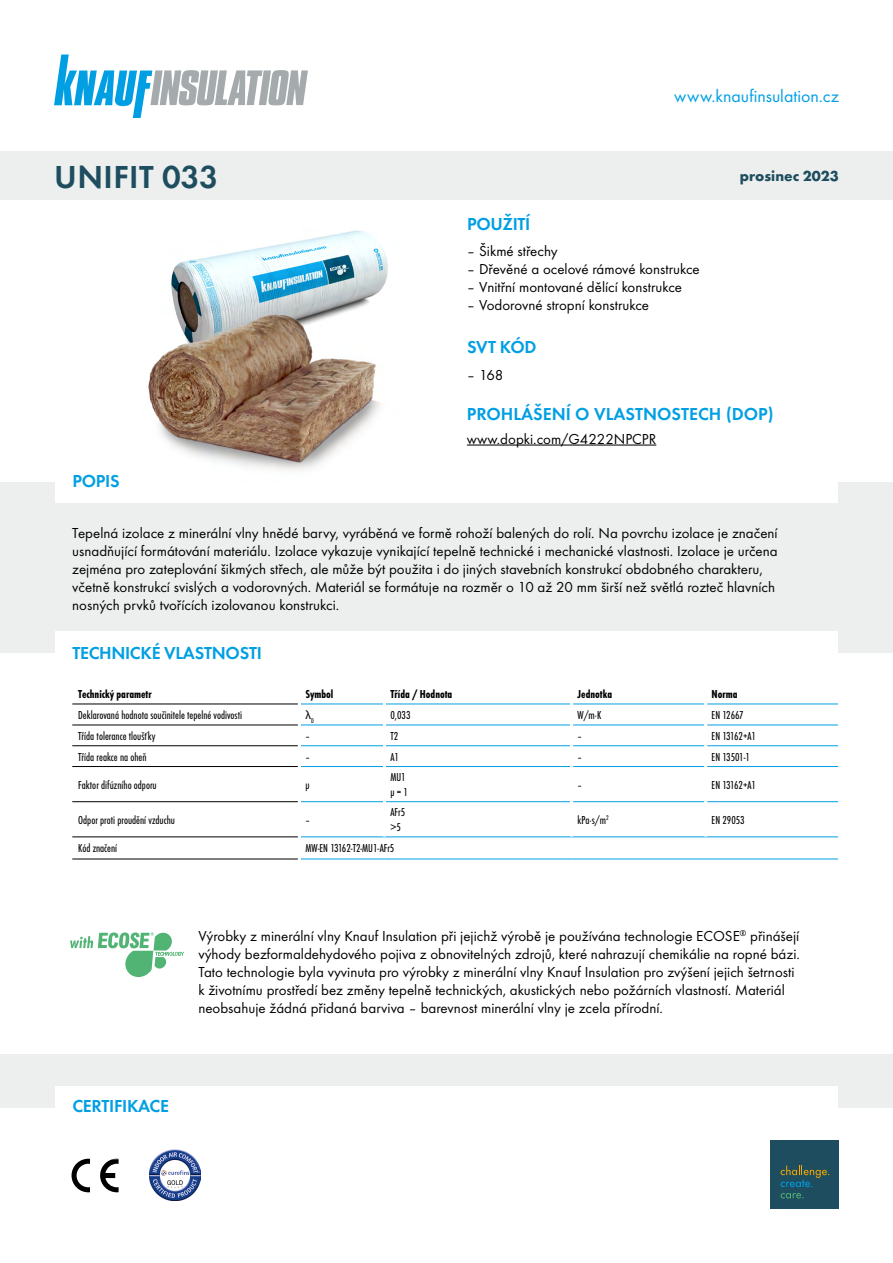
<style>
.page{position:relative;width:893px;height:1263px;background:#fff}
.page>*{position:absolute;margin:0;border:0;box-sizing:border-box;transform-origin:0 0}
.t1{font:600 33px "Futura TOT";letter-spacing:.015em;color:#1d4d5e}
.t2{font:600 18px "Futura TOT";letter-spacing:-.015em;color:#009fe3}
.t3{font:18px "Futura TOT";color:#009fe3}
.t4{font:15px/18px "Futura TOT";color:#000}
.t5{font:700 15px "Futura TOT";color:#1d4d5e}
.t6{font:condensed 12px/14.4px "Futura TOT";color:#000}
.t7{font:700 condensed 12px "Futura TOT";color:#000}
.t8{font:condensed 12px "Futura TOT";letter-spacing:-.02em;color:#000}
.t9{font:12px "Myriad Pro";color:#000}
</style>
<div class="page">
<div style="left:0;top:482px;width:54px;height:170px;background:#edefef"></div>
<div style="left:839px;top:482px;width:54px;height:170px;background:#edefef"></div>
<div style="left:54px;top:503px;width:785px;height:128px;background:#edefef"></div>
<div style="left:0;top:151px;width:893px;height:49px;background:#edefef"></div>
<div style="left:0;top:1054px;width:54px;height:53px;background:#edefef"></div>
<div style="left:839px;top:1054px;width:54px;height:53px;background:#edefef"></div>
<div style="left:54px;top:1054px;width:785px;height:32px;background:#edefef"></div>
<svg style="left:54px;top:55px;width:254px;height:63px"></svg>
<div style="left:771px;top:1140px;width:68px;height:68px;background:#1d4d5e"></div>
<svg style="left:781px;top:1165px;width:48px;height:22px"></svg>
<svg style="left:781px;top:1193px;width:23px;height:5px"></svg>
<svg style="left:72px;top:1159px;width:47px;height:33px"></svg>
<hr style="left:72px;top:704px;width:226px;height:1px;background:#000">
<hr style="left:72px;top:725px;width:226px;height:1px;background:#000">
<hr style="left:72px;top:745px;width:226px;height:1px;background:#000">
<hr style="left:72px;top:766px;width:226px;height:1px;background:#000">
<hr style="left:72px;top:801px;width:226px;height:1px;background:#000">
<hr style="left:72px;top:836px;width:226px;height:1px;background:#000">
<hr style="left:72px;top:859px;width:226px;height:1px;background:#000">
<hr style="left:301px;top:704px;width:82px;height:1px;background:#009fe3">
<hr style="left:386px;top:704px;width:184px;height:1px;background:#009fe3">
<hr style="left:573px;top:704px;width:131px;height:1px;background:#009fe3">
<hr style="left:707px;top:704px;width:131px;height:1px;background:#009fe3">
<hr style="left:301px;top:725px;width:82px;height:1px;background:#009fe3">
<hr style="left:386px;top:725px;width:184px;height:1px;background:#009fe3">
<hr style="left:573px;top:725px;width:131px;height:1px;background:#009fe3">
<hr style="left:707px;top:725px;width:131px;height:1px;background:#009fe3">
<hr style="left:301px;top:745px;width:82px;height:1px;background:#009fe3">
<hr style="left:386px;top:745px;width:184px;height:1px;background:#009fe3">
<hr style="left:573px;top:745px;width:131px;height:1px;background:#009fe3">
<hr style="left:707px;top:745px;width:131px;height:1px;background:#009fe3">
<hr style="left:301px;top:766px;width:82px;height:1px;background:#009fe3">
<hr style="left:386px;top:766px;width:184px;height:1px;background:#009fe3">
<hr style="left:573px;top:766px;width:131px;height:1px;background:#009fe3">
<hr style="left:707px;top:766px;width:131px;height:1px;background:#009fe3">
<hr style="left:301px;top:801px;width:82px;height:1px;background:#009fe3">
<hr style="left:386px;top:801px;width:184px;height:1px;background:#009fe3">
<hr style="left:573px;top:801px;width:131px;height:1px;background:#009fe3">
<hr style="left:707px;top:801px;width:131px;height:1px;background:#009fe3">
<hr style="left:301px;top:836px;width:83px;height:1px;background:#009fe3">
<hr style="left:384px;top:836px;width:188px;height:1px;background:#009fe3">
<hr style="left:572px;top:836px;width:134px;height:1px;background:#009fe3">
<hr style="left:706px;top:836px;width:132px;height:1px;background:#009fe3">
<hr style="left:301px;top:859px;width:83px;height:1px;background:#009fe3">
<hr style="left:384px;top:859px;width:188px;height:1px;background:#009fe3">
<hr style="left:572px;top:859px;width:134px;height:1px;background:#009fe3">
<hr style="left:706px;top:859px;width:132px;height:1px;background:#009fe3">
<hr style="left:467px;top:444px;width:189px;height:2px;background:#000">
<svg style="left:70px;top:932px;width:114px;height:45px"></svg>
<img style="left:148px;top:230px;width:240px;height:240px">
<img style="left:150px;top:1149px;width:51px;height:51px">
<p class="t3" style="left:674px;top:85px;width:166px">www.knaufinsulation.cz</p>
<h1 class="t1" style="left:54px;top:157px;width:166px">UNIFIT 033</h1>
<p class="t5" style="left:740px;top:167px;width:101px">prosinec 2023</p>
<p class="t2" style="left:72px;top:470px;width:49px">POPIS</p>
<p class="t2" style="left:467px;top:213px;width:65px">POUŽITÍ</p>
<p class="t4" style="left:467px;top:242px;width:92px">– Šikmé střechy</p>
<p class="t4" style="left:467px;top:260px;width:234px">– Dřevěné a ocelové rámové konstrukce</p>
<p class="t4" style="left:467px;top:278px;width:217px">– Vnitřní montované dělící konstrukce</p>
<p class="t4" style="left:467px;top:296px;width:184px">– Vodorovné stropní konstrukce</p>
<p class="t2" style="left:467px;top:337px;width:71px">SVT KÓD</p>
<p class="t4" style="left:467px;top:366px;width:38px">– 168</p>
<p class="t2" style="left:467px;top:403px;width:308px">PROHLÁŠENÍ O VLASTNOSTECH (DOP)</p>
<p class="t4" style="left:467px;top:429px;width:191px">www.dopki.com/G4222NPCPR</p>
<p class="t4" style="left:72px;top:524px;width:707px">Tepelná izolace z minerální vlny hnědé barvy, vyráběná ve formě rohoží balených do rolí. Na povrchu izolace je značení usnadňující formátování materiálu. Izolace vykazuje vynikající tepelně technické i mechanické vlastnosti. Izolace je určena zejména pro zateplování šikmých střech, ale může být použita i do jiných stavebních konstrukcí obdobného charakteru, včetně konstrukcí svislých a vodorovných. Materiál se formátuje na rozměr o 10 až 20 mm širší než světlá rozteč hlavních nosných prvků tvořících izolovanou konstrukci.</p>
<p class="t2" style="left:72px;top:642px;width:191px">TECHNICKÉ VLASTNOSTI</p>
<p class="t7" style="left:78px;top:687px;width:75px">Technický parametr</p>
<p class="t7" style="left:305px;top:687px;width:29px">Symbol</p>
<p class="t7" style="left:390px;top:687px;width:63px">Třída / Hodnota</p>
<p class="t7" style="left:578px;top:687px;width:36px">Jednotka</p>
<p class="t7" style="left:712px;top:687px;width:28px">Norma</p>
<p class="t6" style="left:78px;top:708px;width:165px">Deklarovaná hodnota součinitele tepelné vodivosti</p>
<p class="t9" style="left:305px;top:707px;width:10px">λ<sub>D</sub></p>
<p class="t6" style="left:390px;top:708px;width:22px">0,033</p>
<p class="t6" style="left:578px;top:708px;width:25px">W/m·K</p>
<p class="t6" style="left:712px;top:708px;width:34px">EN 12667</p>
<p class="t6" style="left:78px;top:729px;width:79px">Třída tolerance tloušťky</p>
<p class="t6" style="left:305px;top:729px;width:6px">–</p>
<p class="t6" style="left:390px;top:729px;width:9px">T2</p>
<p class="t6" style="left:578px;top:729px;width:6px">–</p>
<p class="t8" style="left:712px;top:729px;width:46px">EN 13162+A1</p>
<p class="t6" style="left:78px;top:749px;width:70px">Třída reakce na oheň</p>
<p class="t6" style="left:305px;top:749px;width:6px">–</p>
<p class="t6" style="left:390px;top:749px;width:10px">A1</p>
<p class="t6" style="left:578px;top:749px;width:6px">–</p>
<p class="t6" style="left:712px;top:749px;width:40px">EN 13501-1</p>
<p class="t6" style="left:78px;top:777px;width:80px">Faktor difúzního odporu</p>
<p class="t6" style="left:305px;top:777px;width:6px">μ</p>
<p class="t6" style="left:390px;top:770px;width:19px">MU1 µ = 1</p>
<p class="t6" style="left:578px;top:777px;width:6px">–</p>
<p class="t8" style="left:712px;top:778px;width:46px">EN 13162+A1</p>
<p class="t6" style="left:78px;top:812px;width:98px">Odpor proti proudění vzduchu</p>
<p class="t6" style="left:305px;top:812px;width:6px">–</p>
<p class="t6" style="left:390px;top:805px;width:16px">AFr5 &gt;5</p>
<p class="t6" style="left:578px;top:812px;width:33px">kPa·s/m<sup>2</sup></p>
<p class="t6" style="left:712px;top:812px;width:35px">EN 29053</p>
<p class="t6" style="left:78px;top:841px;width:41px">Kód značení</p>
<p class="t6" style="left:305px;top:841px;width:90px">MW-EN 13162-T2-MU1-AFr5</p>
<p class="t4" style="left:198px;top:926px;width:603px">Výrobky z minerální vlny Knauf Insulation při jejichž výrobě je používána technologie ECOSE<sup>®</sup> přinášejí výhody bezformaldehydového pojiva z obnovitelných zdrojů, které nahrazují chemikálie na ropné bázi.<br>Tato technologie byla vyvinuta pro výrobky z minerální vlny Knauf Insulation pro zvýšení jejich šetrnosti k životnímu prostředí bez změny tepelně technických, akustických nebo požárních vlastností. Materiál neobsahuje žádná přidaná barviva – barevnost minerální vlny je zcela přírodní.</p>
<p class="t2" style="left:72px;top:1095px;width:98px">CERTIFIKACE</p>
</div>
